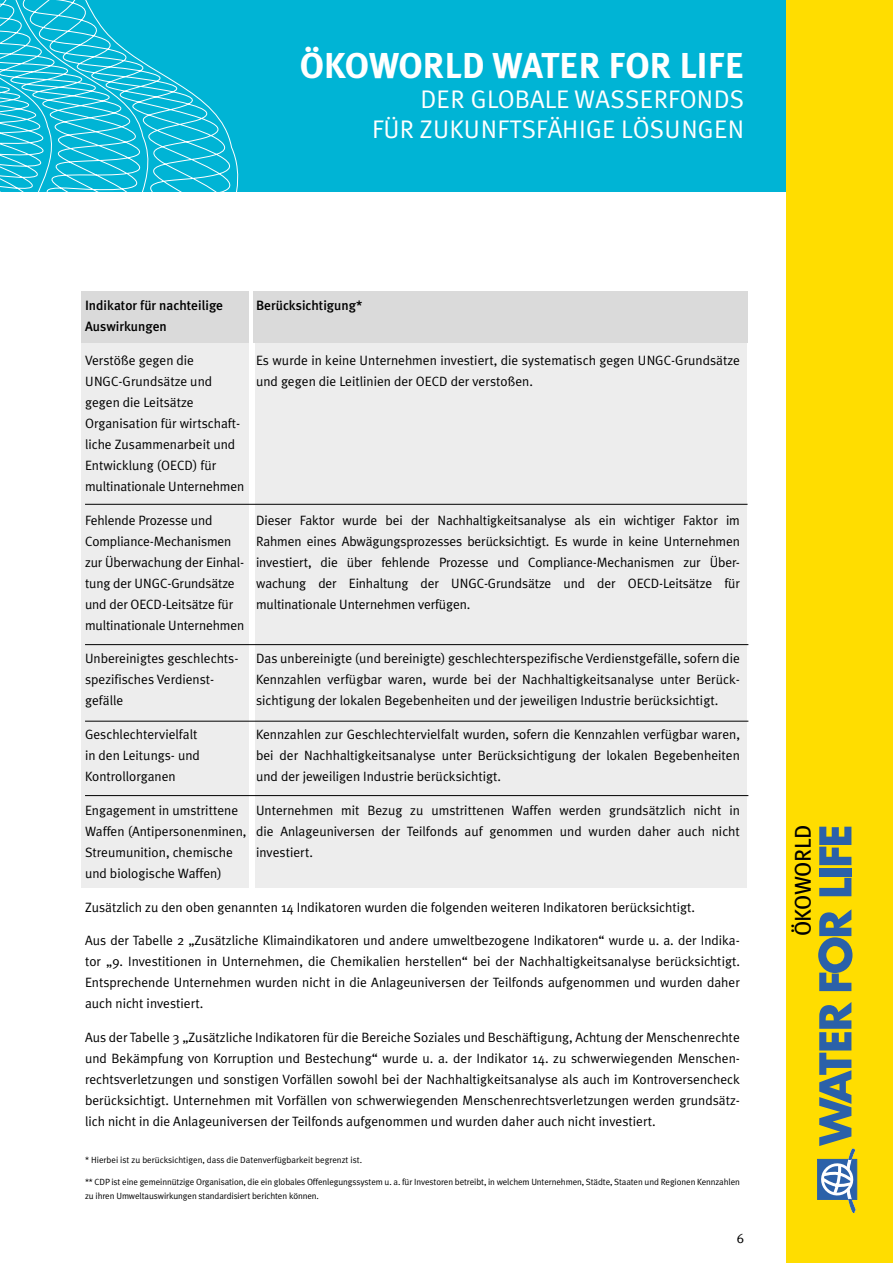
<style>
.page{position:relative;width:893px;height:1263px;background:#fff}
.page>*{position:absolute;margin:0;border:0;box-sizing:border-box;transform-origin:0 0}
.t1{font:700 36px "Meta Plus";letter-spacing:-.005em;color:#fff}
.t2{font:25.5px/30px "Meta Plus Normal";letter-spacing:.005em;color:#fff;text-align:right}
.t3{font:22.8px "Meta Plus";letter-spacing:-.03em;color:#000}
.t4{font:13.5px/21px "Meta Plus Normal";color:#000;text-align:justify}
.t5{font:500 13.5px "Meta Plus";color:#000}
.t6{font:9px/13.5px "Meta Plus Normal";letter-spacing:-.01em;color:#000}
</style>
<div class="page">
<div style="left:0;top:0;width:893px;height:192px;background:#00b4d5"></div>
<svg style="left:0;top:0;width:238px;height:192px"></svg>
<div style="left:787px;top:0;width:106px;height:1263px;background:#fd0"></div>
<div style="left:817px;top:1159px;width:40px;height:40px;background:#2b61a9;border:1px solid #2b61a9"></div>
<svg style="left:819px;top:1002px;width:36px;height:211px"></svg>
<svg style="left:818px;top:909px;width:34px;height:82px"></svg>
<svg style="left:819px;top:878px;width:32px;height:18px"></svg>
<div style="left:819px;top:868px;width:32px;height:9px;background:#2b61a9"></div>
<svg style="left:819px;top:827px;width:32px;height:38px"></svg>
<div style="left:81px;top:291px;width:168px;height:597px;background:#ededed"></div>
<div style="left:255px;top:291px;width:492px;height:597px;background:#ededed"></div>
<hr style="left:85px;top:504px;width:662px;height:1px;background:#000">
<hr style="left:85px;top:644px;width:663px;height:1px;background:#000">
<div style="left:81px;top:291px;width:168px;height:52px;background:#dadada"></div>
<div style="left:253px;top:291px;width:494px;height:52px;background:#dadada"></div>
<hr style="left:85px;top:721px;width:663px;height:1px;background:#000">
<hr style="left:85px;top:795px;width:663px;height:1px;background:#000">
<h1 class="t1" style="left:300px;top:44px;width:446px">ÖKOWORLD WATER FOR LIFE</h1>
<h2 class="t2" style="left:372px;top:84px;width:373px">DER GLOBALE WASSERFONDS<br>FÜR ZUKUNFTSFÄHIGE LÖSUNGEN</h2>
<p class="t5" style="left:85px;top:297px;width:140px">Indikator für nachteilige</p>
<p class="t5" style="left:256px;top:297px;width:108px">Berücksichtigung*</p>
<p class="t5" style="left:85px;top:318px;width:83px">Auswirkungen</p>
<p class="t4" style="left:85px;top:349px;width:111px">Verstöße gegen die</p>
<p class="t4" style="left:256px;top:349px;width:485px">Es wurde in keine Unternehmen investiert, die systematisch gegen UNGC-Grundsätze</p>
<p class="t4" style="left:85px;top:370px;width:129px">UNGC-Grundsätze und</p>
<p class="t4" style="left:256px;top:370px;width:278px">und gegen die Leitlinien der OECD der verstoßen.</p>
<p class="t4" style="left:85px;top:391px;width:161px;text-align:left">gegen die Leitsätze<br>Organisation für wirtschaft&shy;liche Zusammenarbeit und<br>Entwicklung (OECD) für multinationale Unternehmen</p>
<p class="t4" style="left:85px;top:509px;width:129px">Fehlende Prozesse und</p>
<p class="t4" style="left:256px;top:509px;width:485px">Dieser Faktor wurde bei der Nachhaltigkeitsanalyse als ein wichtiger Faktor im</p>
<p class="t4" style="left:85px;top:530px;width:148px">Compliance-Mechanismen</p>
<p class="t4" style="left:85px;top:530px;width:656px;text-indent:171px">Rahmen eines Abwägungsprozesses berücksichtigt. Es wurde in keine Unternehmen zur Überwachung der Einhal- investiert, die über fehlende Prozesse und Compliance-Mechanismen zur Über&shy;tung der UNGC-Grundsätze</p>
<p class="t4" style="left:256px;top:572px;width:485px">wachung der Einhaltung der UNGC-Grundsätze und der OECD-Leitsätze für</p>
<p class="t4" style="left:85px;top:593px;width:150px">und der OECD-Leitsätze für</p>
<p class="t4" style="left:256px;top:593px;width:216px">multinationale Unternehmen verfügen.</p>
<p class="t4" style="left:85px;top:614px;width:161px">multinationale Unternehmen</p>
<p class="t4" style="left:85px;top:648px;width:155px">Unbereinigtes geschlechts-</p>
<p class="t4" style="left:256px;top:648px;width:485px">Das unbereinigte (und bereinigte) geschlechterspezifische Verdienstgefälle, sofern die</p>
<p class="t4" style="left:85px;top:669px;width:131px">spezifisches Verdienst-</p>
<p class="t4" style="left:256px;top:669px;width:485px">Kennzahlen verfügbar waren, wurde bei der Nachhaltigkeitsanalyse unter Berück-</p>
<p class="t4" style="left:85px;top:690px;width:40px">gefälle</p>
<p class="t4" style="left:256px;top:690px;width:464px">sichtigung der lokalen Begebenheiten und der jeweiligen Industrie berücksichtigt.</p>
<p class="t4" style="left:85px;top:724px;width:114px">Geschlechtervielfalt</p>
<p class="t4" style="left:256px;top:724px;width:485px">Kennzahlen zur Geschlechtervielfalt wurden, sofern die Kennzahlen verfügbar waren,</p>
<p class="t4" style="left:85px;top:745px;width:116px">in den Leitungs- und</p>
<p class="t4" style="left:256px;top:745px;width:485px">bei der Nachhaltigkeitsanalyse unter Berücksichtigung der lokalen Begebenheiten</p>
<p class="t4" style="left:85px;top:766px;width:92px">Kontrollorganen</p>
<p class="t4" style="left:256px;top:766px;width:246px">und der jeweiligen Industrie berücksichtigt.</p>
<p class="t4" style="left:85px;top:799px;width:155px">Engagement in umstrittene</p>
<p class="t4" style="left:85px;top:799px;width:656px;text-indent:171px">Unternehmen mit Bezug zu umstrittenen Waffen werden grundsätzlich nicht in Waffen (Antipersonenminen, die Anlageuniversen der Teilfonds auf genommen und wurden daher auch nicht Streumunition, chemische</p>
<p class="t4" style="left:256px;top:841px;width:58px">investiert.</p>
<p class="t4" style="left:85px;top:862px;width:138px">und biologische Waffen)</p>
<p class="t4" style="left:85px;top:896px;width:612px">Zusätzlich zu den oben genannten 14 Indikatoren wurden die folgenden weiteren Indikatoren berücksichtigt.</p>
<p class="t4" style="left:85px;top:930px;width:656px">Aus der Tabelle 2 „Zusätzliche Klimaindikatoren und andere umweltbezogene Indikatoren“ wurde u. a. der Indika&shy;tor „9. Investitionen in Unternehmen, die Chemikalien herstellen“ bei der Nachhaltigkeitsanalyse berücksichtigt.<br>Entsprechende Unternehmen wurden nicht in die Anlageuniversen der Teilfonds aufgenommen und wurden daher auch nicht investiert.</p>
<p class="t4" style="left:85px;top:1027px;width:656px">Aus der Tabelle 3 „Zusätzliche Indikatoren für die Bereiche Soziales und Beschäftigung, Achtung der Menschenrechte und Bekämpfung von Korruption und Bestechung“ wurde u. a. der Indikator 14. zu schwerwiegenden Menschen&shy;rechtsverletzungen und sonstigen Vorfällen sowohl bei der Nachhaltigkeitsanalyse als auch im Kontroversencheck berücksichtigt. Unternehmen mit Vorfällen von schwerwiegenden Menschenrechtsverletzungen werden grundsätz&shy;lich nicht in die Anlageuniversen der Teilfonds aufgenommen und wurden daher auch nicht investiert.</p>
<p class="t6" style="left:85px;top:1153px;width:278px">* Hierbei ist zu berücksichtigen, dass die Datenverfügbarkeit begrenzt ist.</p>
<p class="t6" style="left:85px;top:1175px;width:656px">** CDP ist eine gemeinnützige Organisation, die ein globales Offenlegungssystem u. a. für Investoren betreibt, in welchem Unternehmen, Städte, Staaten und Regionen Kennzahlen zu ihren Umweltauswirkungen standardisiert berichten können.</p>
<p class="t4" style="left:737px;top:1228px;width:9px">6</p>
<h3 class="t3" style="left:790px;top:936px;width:113px;rotate:-90deg">ÖKOWORLD</h3>
</div>
